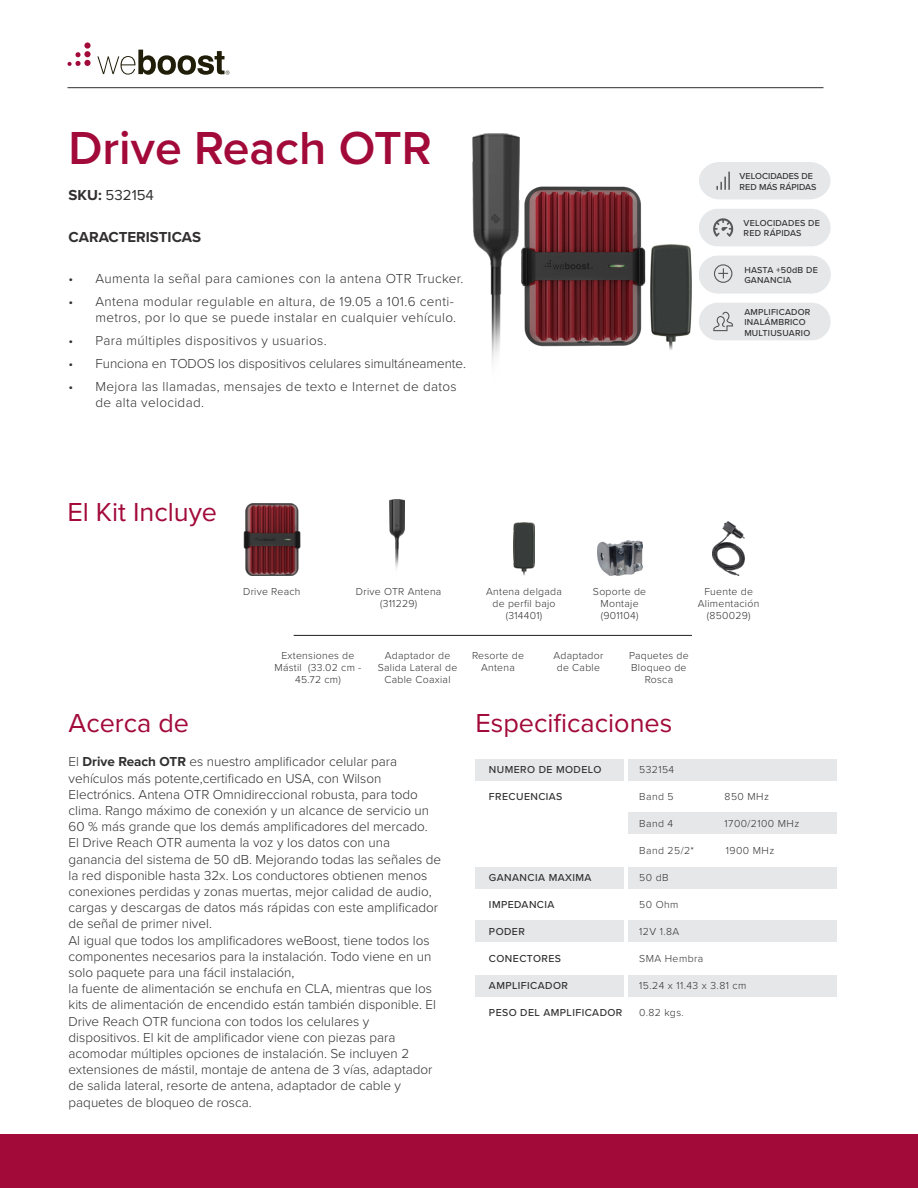
<style>
.page{position:relative;width:918px;height:1188px;background:#fff}
.page>*{position:absolute;margin:0;border:0;box-sizing:border-box;transform-origin:0 0}
.t1{font:600 48px "Proxima Nova";color:#a20a3a}
.t2{font:27px "Proxima Nova";color:#a20a3a}
.t3{font:700 15px "Proxima Nova";color:#312f30}
.t4{font:15px "Proxima Nova";color:#312f30}
.t5{font:300 13.5px/16.2px "Proxima Nova";color:#312f30}
.t6{font:300 13.5px/16.2px "Proxima Nova";letter-spacing:.025em;color:#312f30;text-align:right}
.t7{font:300 10.5px/12px "Proxima Nova";letter-spacing:.025em;color:#312f30;text-align:center}
.t8{font:500 10.5px "Proxima Nova";letter-spacing:.04em;color:#312f30}
.t9{font:500 9px/10.5px "Proxima Nova";letter-spacing:.025em;color:#312f30}
.t10{font:500 9px/10.5px "Proxima Nova";color:#312f30}
.s1{font-weight:700}
</style>
<div class="page">
<hr style="left:68px;top:87px;width:756px;height:1px;background:#312f30">
<div style="left:0;top:1134px;width:918px;height:54px;background:#a20a3a"></div>
<svg style="left:97px;top:50px;width:133px;height:25px"></svg>
<svg style="left:68px;top:52px;width:13px;height:14px"></svg>
<div style="left:84px;top:51px;width:7px;height:6px;background:#a20a3a;border-radius:50%"></div>
<svg style="left:84px;top:42px;width:7px;height:7px"></svg>
<div style="left:84px;top:60px;width:7px;height:6px;background:#a20a3a;border-radius:50%"></div>
<div style="left:475px;top:759px;width:149px;height:22px;background:#e6e7e9"></div>
<div style="left:475px;top:920px;width:149px;height:22px;background:#e6e7e9"></div>
<div style="left:475px;top:975px;width:149px;height:22px;background:#e6e7e9"></div>
<div style="left:475px;top:867px;width:149px;height:22px;background:#e6e7e9"></div>
<div style="left:628px;top:759px;width:209px;height:22px;background:#e6e7e9"></div>
<div style="left:628px;top:920px;width:209px;height:22px;background:#e6e7e9"></div>
<div style="left:628px;top:975px;width:209px;height:22px;background:#e6e7e9"></div>
<div style="left:628px;top:812px;width:209px;height:22px;background:#e6e7e9"></div>
<div style="left:628px;top:867px;width:209px;height:22px;background:#e6e7e9"></div>
<div style="left:699px;top:303px;width:132px;height:37px;background:#e6e7e9;border-radius:19px"></div>
<svg style="left:713px;top:311px;width:20px;height:21px"></svg>
<div style="left:699px;top:256px;width:132px;height:37px;background:#e6e7e9;border-radius:19px"></div>
<svg style="left:714px;top:264px;width:19px;height:19px"></svg>
<svg style="left:699px;top:162px;width:131px;height:37px;background:#e5e6e8"></svg>
<div style="left:699px;top:209px;width:132px;height:37px;background:#e6e7e9;border-radius:19px"></div>
<svg style="left:713px;top:218px;width:21px;height:19px"></svg>
<img style="left:521px;top:186px;width:124px;height:160px">
<img style="left:472px;top:133px;width:48px;height:230px">
<img style="left:650px;top:244px;width:41px;height:106px">
<img style="left:597px;top:541px;width:45px;height:35px">
<img style="left:514px;top:523px;width:20px;height:53px">
<hr style="left:294px;top:635px;width:398px;height:1px;background:#231f20">
<img style="left:244px;top:503px;width:56px;height:73px">
<img style="left:390px;top:500px;width:14px;height:68px">
<img style="left:713px;top:522px;width:32px;height:54px">
<p class="t1" style="left:69px;top:112px;width:365px">Drive Reach OTR</p>
<p class="t4" style="left:69px;top:184px;width:87px"><span class="s1">SKU:</span> 532154</p>
<p class="t3" style="left:69px;top:226px;width:134px">CARACTERISTICAS</p>
<p class="t6" style="left:69px;top:270px;width:396px">• Aumenta la señal para camiones con la antena OTR Trucker.</p>
<p class="t6" style="left:69px;top:293px;width:389px">• Antena modular regulable en altura, de 19.05 a 101.6 centi&shy;metros, por lo que se puede instalar en cualquier vehículo.</p>
<p class="t6" style="left:69px;top:332px;width:260px">• Para múltiples dispositivos y usuarios.</p>
<p class="t5" style="left:69px;top:355px;width:399px">• Funciona en TODOS los dispositivos celulares simultáneamente.</p>
<p class="t6" style="left:96px;top:378px;width:363px;text-align:left;text-indent:-27px">• Mejora las llamadas, mensajes de texto e Internet de datos de alta velocidad.</p>
<p class="t2" style="left:68px;top:492px;width:151px">El Kit Incluye</p>
<p class="t10" style="left:740px;top:170px;width:78px">VELOCIDADES DE<br>RED MÁS RÁPIDAS</p>
<p class="t9" style="left:744px;top:217px;width:78px">VELOCIDADES DE<br>RED RÁPIDAS</p>
<p class="t9" style="left:744px;top:264px;width:75px">HASTA +50dB DE<br>GANANCIA</p>
<p class="t9" style="left:744px;top:306px;width:68px">AMPLIFICADOR<br>INALÁMBRICO<br>MULTIUSUARIO</p>
<p class="t7" style="left:243px;top:585px;width:59px">Drive Reach</p>
<p class="t7" style="left:356px;top:585px;width:87px">Drive OTR Antena (311229)</p>
<p class="t7" style="left:593px;top:585px;width:55px">Soporte de<br>Montaje (901104)</p>
<p class="t7" style="left:698px;top:585px;width:63px">Fuente de<br>Alimentación (850029)</p>
<p class="t7" style="left:486px;top:585px;width:77px">Antena delgada de perfil bajo (314401)</p>
<p class="t7" style="left:275px;top:649px;width:88px">Extensiones de<br>Mástil (33.02 cm -<br>45.72 cm)</p>
<p class="t7" style="left:472px;top:649px;width:53px">Resorte de<br>Antena</p>
<p class="t7" style="left:629px;top:649px;width:61px">Paquetes de<br>Bloqueo de<br>Rosca</p>
<p class="t7" style="left:378px;top:649px;width:81px">Adaptador de<br>Salida Lateral de<br>Cable Coaxial</p>
<p class="t7" style="left:553px;top:649px;width:52px">Adaptador de Cable</p>
<p class="t2" style="left:69px;top:703px;width:122px">Acerca de</p>
<p class="t5" style="left:69px;top:753px;width:362px">El <span class="s1">Drive Reach OTR</span> es nuestro amplificador celular para vehículos más potente,certificado en USA, con Wilson Electrónics. Antena OTR Omnidireccional robusta, para todo clima. Rango máximo de conexión y un alcance de servicio un 60 % más grande que los demás amplificadores del mercado.</p>
<p class="t5" style="left:69px;top:834px;width:374px">El Drive Reach OTR aumenta la voz y los datos con una ganancia del sistema de 50 dB. Mejorando todas las señales de la red disponible hasta 32x. Los conductores obtienen menos conexiones perdidas y zonas muertas, mejor calidad de audio, cargas y descargas de datos más rápidas con este amplificador de señal de primer nivel.</p>
<p class="t5" style="left:69px;top:931px;width:364px">Al igual que todos los amplificadores weBoost, tiene todos los componentes necesarios para la instalación. Todo viene en un solo paquete para una fácil instalación,</p>
<p class="t5" style="left:69px;top:980px;width:369px">la fuente de alimentación se enchufa en CLA, mientras que los kits de alimentación de encendido están también disponible. El<br>Drive Reach OTR funciona con todos los celulares y</p>
<p class="t5" style="left:69px;top:1028px;width:366px">dispositivos. El kit de amplificador viene con piezas para acomodar múltiples opciones de instalación. Se incluyen 2 extensiones de mástil, montaje de antena de 3 vías, adaptador de salida lateral, resorte de antena, adaptador de cable y paquetes de bloqueo de rosca.</p>
<p class="t2" style="left:475px;top:703px;width:198px">Especificaciones</p>
<p class="t8" style="left:489px;top:762px;width:114px">NUMERO DE MODELO</p>
<p class="t8" style="left:489px;top:789px;width:75px">FRECUENCIAS</p>
<p class="t7" style="left:639px;top:763px;width:37px">532154</p>
<p class="t7" style="left:639px;top:790px;width:36px">Band 5</p>
<p class="t7" style="left:725px;top:790px;width:46px">850 MHz</p>
<p class="t7" style="left:639px;top:817px;width:36px">Band 4</p>
<p class="t7" style="left:725px;top:817px;width:76px">1700/2100 MHz</p>
<p class="t7" style="left:639px;top:844px;width:56px">Band 25/2*</p>
<p class="t7" style="left:726px;top:844px;width:50px">1900 MHz</p>
<p class="t7" style="left:639px;top:871px;width:31px">50 dB</p>
<p class="t7" style="left:639px;top:898px;width:41px">50 Ohm</p>
<p class="t7" style="left:639px;top:925px;width:42px">12V 1.8A</p>
<p class="t7" style="left:639px;top:952px;width:66px">SMA Hembra</p>
<p class="t7" style="left:639px;top:979px;width:109px">15.24 x 11.43 x 3.81 cm</p>
<p class="t7" style="left:639px;top:1006px;width:46px">0.82 kgs.</p>
<p class="t8" style="left:489px;top:870px;width:104px">GANANCIA MAXIMA</p>
<p class="t8" style="left:489px;top:897px;width:67px">IMPEDANCIA</p>
<p class="t8" style="left:489px;top:924px;width:37px">PODER</p>
<p class="t8" style="left:489px;top:951px;width:74px">CONECTORES</p>
<p class="t8" style="left:489px;top:978px;width:80px">AMPLIFICADOR</p>
<p class="t8" style="left:489px;top:1005px;width:135px">PESO DEL AMPLIFICADOR</p>
</div>
